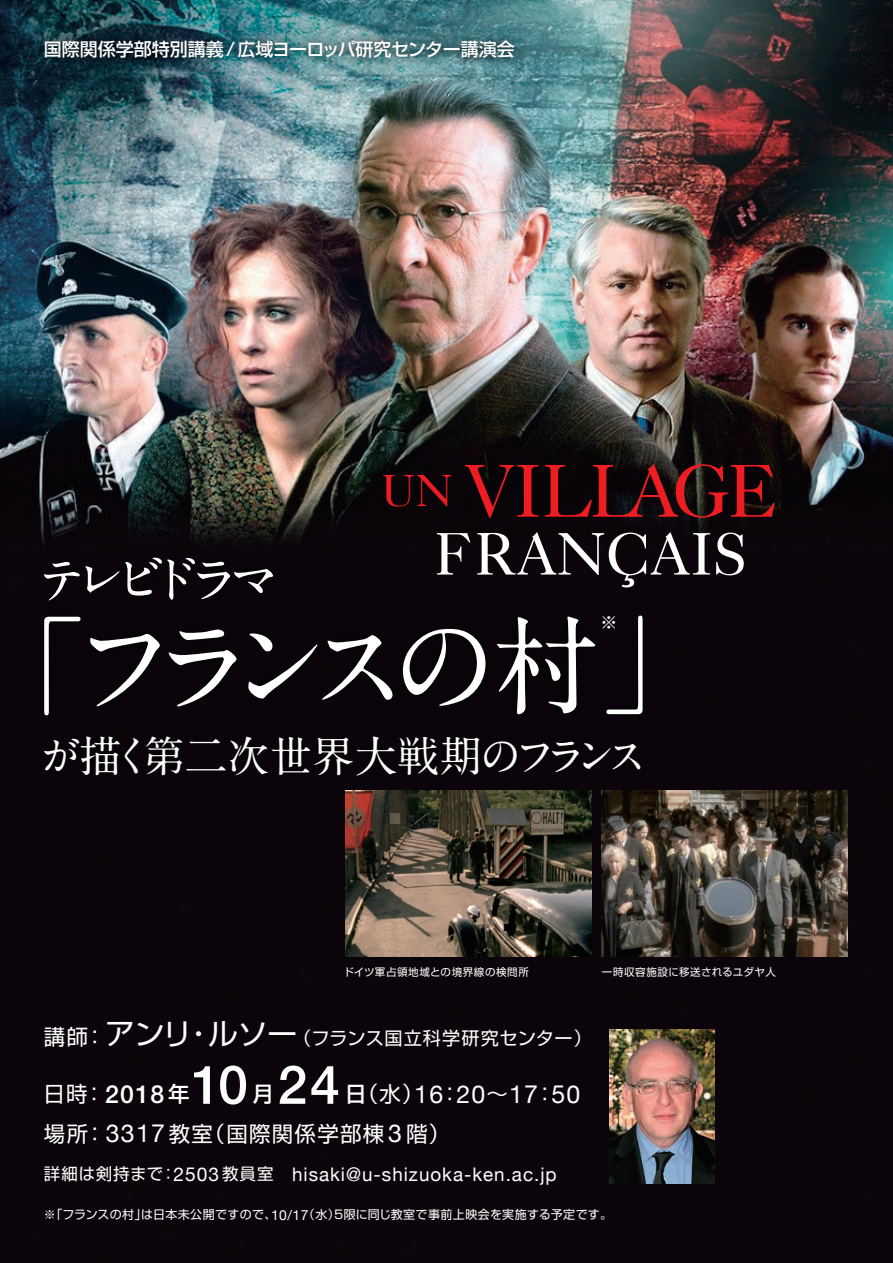
<style>
.page{position:relative;width:893px;height:1263px;background:#fff}
.page>*{position:absolute;margin:0;border:0;box-sizing:border-box;transform-origin:0 0}
.t1{font:700 108px "A1 Mincho Std";letter-spacing:-.25em;color:#fff}
.t2{font:75px "Caslon Five Forty";letter-spacing:-.07em;color:#ee1d23}
.t3{font:60px "Caslon Five Forty";color:#fff}
.t4{font:500 53.55px "Helvetica Neue";color:#fff}
.t5{font:700 52.5px "A1 Mincho Std";letter-spacing:-.28em;color:#fff}
.t6{font:700 42.45px "A1 Mincho Std";letter-spacing:-.045em;color:#fff}
.t7{font:24.9px "Helvetica Neue";letter-spacing:.05em;color:#fff}
.t8{font:500 24.9px "Helvetica Neue";color:#fff}
.t9{font:21.45px "Shin Go Pro";letter-spacing:.06em;color:#fff}
.t10{font:500 21.45px "Shin Go Pro";color:#fff}
.t11{font:18.75px "Helvetica Neue";letter-spacing:.055em;color:#fff}
.t12{font:18.15px "Shin Go Pro";letter-spacing:.03em;color:#fff}
.t13{font:500 18px "Shin Go Pro";color:#fff}
.t14{font:700 17.55px "A1 Mincho Std";color:#fff}
.t15{font:12px "Shin Go Pro";letter-spacing:.03em;color:#fff}
.t16{font:10.5px "Shin Go Pro";letter-spacing:.06em;color:#fff}
.t17{font:10.5px "Shin Go Pro";letter-spacing:.03em;color:#fff}
.s1{font-size:45px}
.s2{font-size:21.45px}
.s3{font-size:29.7px}
.s4{font-family:"Shin Go Pro";font-weight:400;font-size:21.45px}
.s5{font-family:"Shin Go Pro";font-size:21.45px}
.s6{font-family:"Shin Go Pro";font-weight:500;font-size:21.45px}
.s7{font-family:"Helvetica Neue";font-size:24.9px}
.s8{font-family:"Shin Go Pro";font-size:16.5px}
.s9{font-size:19.2px}
.s10{font-family:"Helvetica Neue";font-size:13.95px}
.s11{font-family:"Helvetica Neue";font-size:13.65px}
</style>
<div class="page">
<img style="left:0;top:0;width:893px;height:1263px">
<img style="left:346px;top:870px;width:246px;height:87px">
<img style="left:602px;top:790px;width:246px;height:167px">
<img style="left:31px;top:27px;width:497px;height:45px">
<img style="left:18px;top:521px;width:651px;height:349px">
<img style="left:610px;top:1029px;width:104px;height:154px">
<h3 class="t13" style="left:44px;top:34px;width:472px">国際関係学部特別講義 /広域ヨーロッパ研究センター講演会</h3>
<h2 class="t2" style="left:381px;top:445px;width:401px"><span class="s1">UN</span> VILLAGE</h2>
<h3 class="t3" style="left:433px;top:518px;width:315px">FRANÇAIS</h3>
<h3 class="t5" style="left:36px;top:537px;width:246px">テレビドラマ</h3>
<h1 class="t1" style="left:-23px;top:578px;width:734px">「フランスの村」</h1>
<h3 class="t14" style="left:600px;top:608px;width:19px">※</h3>
<h3 class="t6" style="left:39px;top:721px;width:611px">が描く第二次世界大戦期のフランス</h3>
<p class="t16" style="left:343px;top:963px;width:187px">ドイツ軍占領地域との境界線の検問所</p>
<p class="t17" style="left:602px;top:963px;width:176px">一時収容施設に移送されるユダヤ人</p>
<h3 class="t12" style="left:44px;top:1023px;width:550px"><span class="s2">講師：</span><span class="s3">アンリ・ルソー</span>（フランス国立科学研究センター）</h3>
<h3 class="t8" style="left:44px;top:1079px;width:148px"><span class="s4">日時：</span>2018 <span class="s5">年</span></h3>
<h3 class="t4" style="left:191px;top:1053px;width:58px">10</h3>
<h3 class="t4" style="left:278px;top:1053px;width:64px">24</h3>
<h3 class="t7" style="left:345px;top:1076px;width:237px"><span class="s6">日</span><span class="s5">（水）</span>16<span class="s5">：</span>20<span class="s5">～</span>17<span class="s5">：</span>50</h3>
<h3 class="t9" style="left:44px;top:1116px;width:408px">場所：<span class="s7">3317</span> 教室（国際関係学部棟 <span class="s7">3</span> 階）</h3>
<h3 class="t11" style="left:44px;top:1160px;width:514px"><span class="s8">詳細は剣持まで：</span><span class="s9">2503</span> <span class="s8">教員室　</span>hisaki@u-shizuoka-ken.ac.jp</h3>
<h3 class="t10" style="left:252px;top:1077px;width:23px">月</h3>
<p class="t15" style="left:44px;top:1205px;width:570px">※「フランスの村」は日本未公開ですので、<span class="s10">10</span><span class="s11">/</span><span class="s10">17</span>（水）５限に同じ教室で事前上映会を実施する予定です。</p>
</div>
